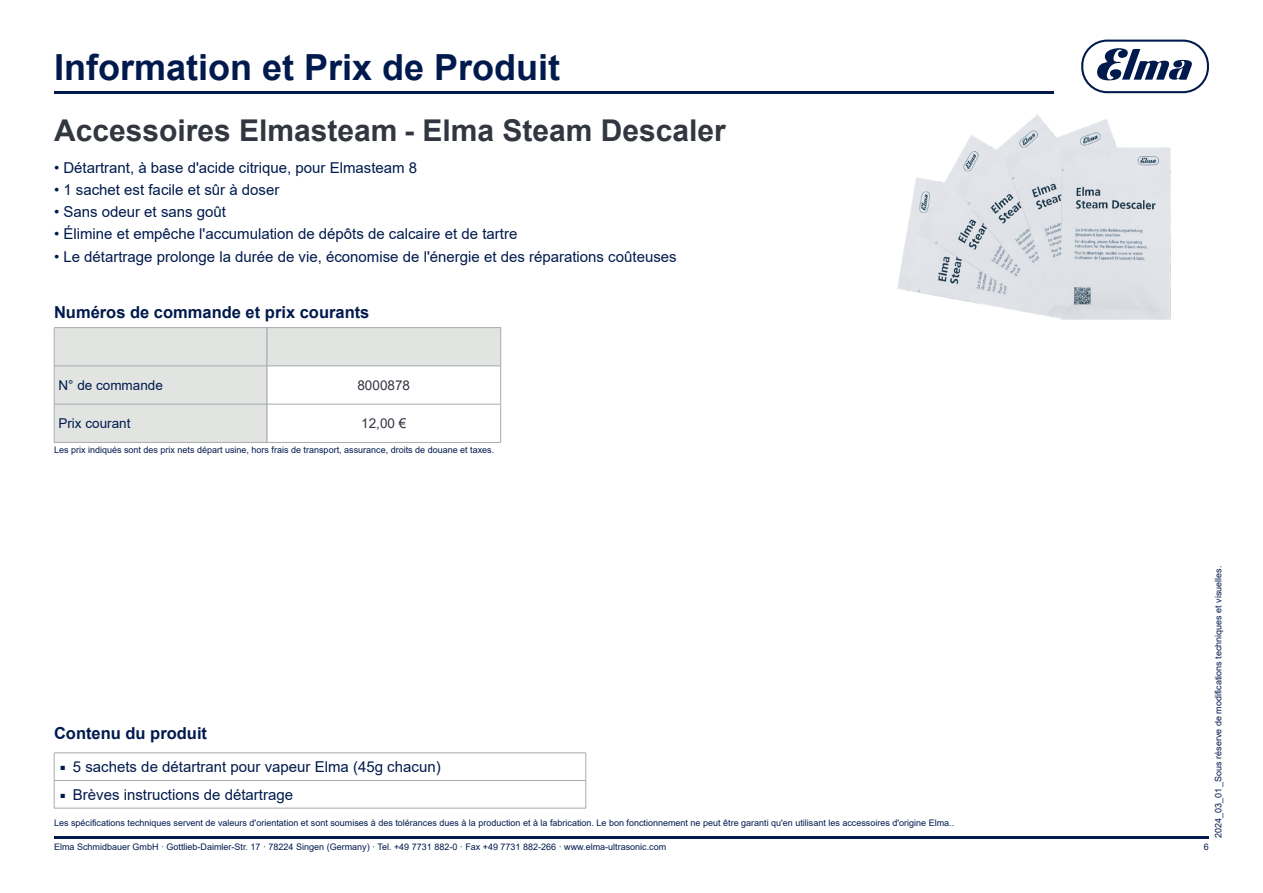
<style>
.page{position:relative;width:1263px;height:893px;background:#fff}
.page>*{position:absolute;margin:0;border:0;box-sizing:border-box;transform-origin:0 0}
.t1{font:700 36px "Arial";color:#001a4d}
.t2{font:700 30px "Arial";color:#323640}
.t3{font:700 16.5px "Arial";color:#001a4d}
.t4{font:15px "Arial";color:#001a4d}
.t5{font:13.5px "Arial";color:#001a4d}
.t6{font:13.5px "Arial";color:#323640}
.t7{font:9px "Arial";color:#001a4d}
.s1{font-size:9px}
</style>
<div class="page">
<svg style="left:1081px;top:40px;width:128px;height:26px"></svg>
<hr style="left:54px;top:91px;width:999px;height:2px;background:#001a4d">
<hr style="left:54px;top:837px;width:1155px;height:2px;background:#001a4d">
<img style="left:830px;top:66px;width:379px;height:254px">
<div style="left:267px;top:328px;width:234px;height:38px;background:#e2e4e2"></div>
<hr style="left:267px;top:327px;width:234px;height:1px;background:#a8abac">
<hr style="left:500px;top:328px;width:1px;height:38px;background:#a8abac">
<hr style="left:267px;top:366px;width:234px;height:1px;background:#a8abac">
<hr style="left:500px;top:366px;width:1px;height:38px;background:#a8abac">
<hr style="left:267px;top:404px;width:234px;height:1px;background:#a8abac">
<hr style="left:500px;top:404px;width:1px;height:38px;background:#a8abac">
<hr style="left:267px;top:442px;width:234px;height:1px;background:#a8abac">
<div style="left:55px;top:328px;width:212px;height:114px;background:#e2e4e2"></div>
<hr style="left:54px;top:327px;width:213px;height:1px;background:#a8abac">
<hr style="left:54px;top:328px;width:1px;height:38px;background:#a8abac">
<hr style="left:267px;top:328px;width:1px;height:38px;background:#a8abac">
<hr style="left:54px;top:366px;width:213px;height:1px;background:#a8abac">
<hr style="left:54px;top:366px;width:1px;height:38px;background:#a8abac">
<hr style="left:267px;top:366px;width:1px;height:38px;background:#a8abac">
<hr style="left:54px;top:404px;width:213px;height:1px;background:#a8abac">
<hr style="left:54px;top:404px;width:1px;height:38px;background:#a8abac">
<hr style="left:267px;top:404px;width:1px;height:38px;background:#a8abac">
<hr style="left:54px;top:442px;width:213px;height:1px;background:#a8abac">
<hr style="left:54px;top:753px;width:532px;height:1px;background:#a8abac">
<hr style="left:54px;top:780px;width:532px;height:1px;background:#a8abac">
<svg style="left:54px;top:753px;width:1px;height:55px"></svg>
<svg style="left:585px;top:753px;width:1px;height:55px"></svg>
<hr style="left:54px;top:808px;width:532px;height:1px;background:#a8abac">
<h1 class="t1" style="left:54px;top:42px;width:508px">Information et Prix de Produit</h1>
<h2 class="t2" style="left:54px;top:109px;width:673px">Accessoires Elmasteam - Elma Steam Descaler</h2>
<h3 class="t4" style="left:54px;top:157px;width:365px">• Détartrant, à base d'acide citrique, pour Elmasteam 8</h3>
<h3 class="t4" style="left:54px;top:179px;width:227px">• 1 sachet est facile et sûr à doser</h3>
<h3 class="t4" style="left:54px;top:201px;width:174px">• Sans odeur et sans goût</h3>
<h3 class="t4" style="left:54px;top:224px;width:465px">• Élimine et empêche l'accumulation de dépôts de calcaire et de tartre</h3>
<h3 class="t4" style="left:54px;top:246px;width:624px">• Le détartrage prolonge la durée de vie, économise de l'énergie et des réparations coûteuses</h3>
<h3 class="t3" style="left:54px;top:301px;width:317px">Numéros de commande et prix courants</h3>
<h3 class="t5" style="left:58px;top:376px;width:106px">N° de commande</h3>
<h3 class="t5" style="left:58px;top:414px;width:74px">Prix courant</h3>
<h3 class="t6" style="left:357px;top:376px;width:54px">8000878</h3>
<h3 class="t6" style="left:361px;top:414px;width:47px">12,00 €</h3>
<p class="t7" style="left:54px;top:444px;width:442px">Les prix indiqués sont des prix nets départ usine, hors frais de transport, assurance, droits de douane et taxes.</p>
<h3 class="t3" style="left:54px;top:722px;width:155px">Contenu du produit</h3>
<h3 class="t4" style="left:60px;top:756px;width:382px"><span class="s1">■</span> 5 sachets de détartrant pour vapeur Elma (45g chacun)</h3>
<h3 class="t4" style="left:60px;top:784px;width:234px"><span class="s1">■</span> Brèves instructions de détartrage</h3>
<p class="t7" style="left:54px;top:817px;width:902px">Les spécifications techniques servent de valeurs d'orientation et sont soumises à des tolérances dues à la production et à la fabrication. Le bon fonctionnement ne peut être garanti qu'en utilisant les accessoires d'origine Elma..</p>
<p class="t7" style="left:1212px;top:838px;width:274px;rotate:-90deg">2024_03_01_Sous réserve de modifications techniques et visuelles.</p>
<p class="t7" style="left:54px;top:840px;width:614px">Elma Schmidbauer GmbH · Gottlieb-Daimler-Str. 17 · 78224 Singen (Germany) · Tel. +49 7731 882-0 · Fax +49 7731 882-266 · www.elma-ultrasonic.com</p>
<p class="t7" style="left:1204px;top:841px;width:7px">6</p>
</div>
